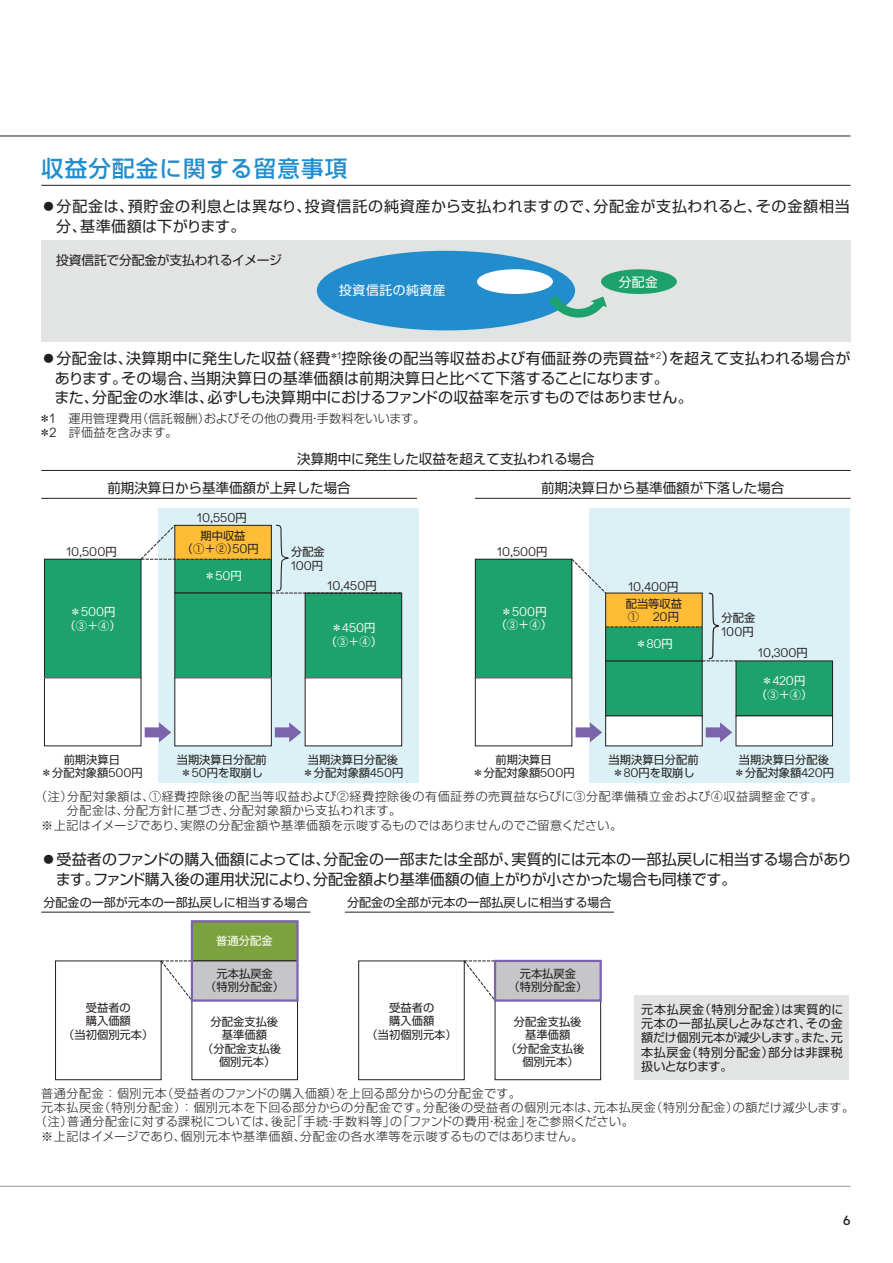
<style>
.page{position:relative;width:893px;height:1263px;background:#fff}
.page>*{position:absolute;margin:0;border:0;box-sizing:border-box;transform-origin:0 0}
.t1{font:500 22.5px "Shin Go Pr 5";letter-spacing:.05em;color:#228dcd}
.t2{font:15px/19.5px "Shin Go Pr 5";letter-spacing:.01em;color:#231f20}
.t3{font:15px/19.5px "Shin Go Pr 5";letter-spacing:-.01em;color:#231f20}
.t4{font:15px/19.5px "Shin Go Pr 5";letter-spacing:.045em;color:#231f20}
.t5{font:13.5px/29.1px "Shin Go Pr 5";color:#231f20}
.t6{font:13.2px "JPMAM Pro Med";color:#231f20}
.t7{font:12.75px "Shin Go Pr 5";letter-spacing:-.015em;color:#231f20}
.t8{font:12.75px "Shin Go Pr 5";letter-spacing:.05em;color:#fff}
.t9{font:12.45px "JPMAM Pro Lig";color:#231f20}
.t10{font:12.45px "JPMAM Pro Lig";color:#fff}
.t11{font:300 12px/14.4px "Shin Go Pr 5";letter-spacing:.04em;color:#231f20}
.t12{font:12px/14.4px "Shin Go Pr 5";color:#231f20;text-align:justify}
.t13{font:11.25px/13.5px "Shin Go Pr 5";color:#231f20;text-align:center}
.t14{font:11.25px "Shin Go Pr 5";letter-spacing:.01em;color:#fff}
.s1{font-family:"JPMAM Pro Lig";font-weight:400;font-size:13.2px}
.s2{font-family:"Shin Go Pr 5";font-size:11.25px}
.s3{font-family:"JPMAM Pro Lig";font-size:12.45px}
</style>
<div class="page">
<hr style="left:0;top:136px;width:850px;height:1px;background:#231f20">
<hr style="left:0;top:1186px;width:850px;height:1px;background:#abadaf">
<div style="left:589px;top:508px;width:260px;height:275px;background:#dcf1f5"></div>
<div style="left:158px;top:508px;width:261px;height:275px;background:#dcf1f5"></div>
<div style="left:44px;top:559px;width:97px;height:119px;background:#1da26d"></div>
<div style="left:44px;top:559px;width:97px;height:119px;border:1px solid #231f20"></div>
<div style="left:475px;top:559px;width:97px;height:119px;background:#1da26d"></div>
<div style="left:475px;top:559px;width:97px;height:119px;border:1px solid #231f20"></div>
<div style="left:175px;top:593px;width:96px;height:85px;background:#1da26d"></div>
<div style="left:305px;top:593px;width:97px;height:85px;background:#1da26d"></div>
<div style="left:305px;top:593px;width:97px;height:85px;border:1px solid #231f20"></div>
<div style="left:606px;top:661px;width:96px;height:55px;background:#1da26d"></div>
<div style="left:605px;top:660px;width:98px;height:56px;border:1px solid #231f20"></div>
<div style="left:736px;top:661px;width:96px;height:55px;background:#1da26d"></div>
<div style="left:175px;top:678px;width:96px;height:68px;background:#fff"></div>
<div style="left:305px;top:678px;width:97px;height:68px;background:#fff"></div>
<div style="left:606px;top:716px;width:96px;height:30px;background:#fff"></div>
<div style="left:605px;top:715px;width:98px;height:31px;border:1px solid #231f20"></div>
<div style="left:736px;top:716px;width:96px;height:30px;background:#fff"></div>
<div style="left:736px;top:715px;width:97px;height:31px;border:1px solid #231f20"></div>
<svg style="left:145px;top:722px;width:26px;height:20px"></svg>
<svg style="left:275px;top:722px;width:26px;height:20px"></svg>
<svg style="left:576px;top:722px;width:26px;height:20px"></svg>
<svg style="left:706px;top:722px;width:26px;height:20px"></svg>
<hr style="left:41px;top:470px;width:810px;height:1px;background:#231f20">
<hr style="left:41px;top:498px;width:376px;height:1px;background:#231f20">
<hr style="left:475px;top:498px;width:376px;height:1px;background:#231f20">
<hr style="left:41px;top:912px;width:269px;height:1px;background:#231f20">
<hr style="left:345px;top:912px;width:269px;height:1px;background:#231f20">
<div style="left:41px;top:240px;width:810px;height:101px;background:#e2e4e4"></div>
<div style="left:317px;top:251px;width:258px;height:79px;background:#228dcd;border-radius:50%"></div>
<div style="left:477px;top:269px;width:76px;height:25px;background:#fff;border-radius:50%"></div>
<div style="left:601px;top:269px;width:76px;height:25px;background:#1da26d;border-radius:50%"></div>
<svg style="left:549px;top:296px;width:58px;height:22px"></svg>
<div style="left:192px;top:921px;width:105px;height:40px;background:#7ca23e"></div>
<div style="left:55px;top:960px;width:106px;height:120px;border:1px solid #231f20"></div>
<div style="left:358px;top:960px;width:107px;height:120px;border:1px solid #231f20"></div>
<div style="left:495px;top:961px;width:106px;height:39px;background:#c6c6c8"></div>
<div style="left:192px;top:1000px;width:106px;height:80px;border:1px solid #231f20"></div>
<div style="left:495px;top:1000px;width:106px;height:80px;border:1px solid #231f20"></div>
<div style="left:634px;top:995px;width:215px;height:84px;background:#e2e4e4"></div>
<svg style="left:160px;top:960px;width:334px;height:41px"></svg>
<div style="left:191px;top:920px;width:108px;height:82px;border:2px solid #7c64ac"></div>
<div style="left:494px;top:960px;width:108px;height:42px;border:2px solid #7c64ac"></div>
<svg style="left:140px;top:524px;width:262px;height:70px"></svg>
<svg style="left:571px;top:558px;width:165px;height:103px"></svg>
<hr style="left:41px;top:185px;width:810px;height:1px;background:#231f20">
<h1 class="t1" style="left:41px;top:150px;width:307px">収益分配金に関する留意事項</h1>
<p class="t4" style="left:56px;top:195px;width:795px;text-indent:-15px">●分配金は、預貯金の利息とは異なり、投資信託の純資産から支払われますので、分配金が支払われると、その金額相当分、基準価額は下がります。</p>
<p class="t7" style="left:56px;top:250px;width:227px">投資信託で分配金が支払われるイメージ</p>
<p class="t8" style="left:339px;top:279px;width:108px">投資信託の純資産</p>
<p class="t8" style="left:619px;top:271px;width:41px">分配金</p>
<p class="t2" style="left:54px;top:347px;width:797px;text-indent:-13px">●分配金は、決算期中に発生した収益（経費<sup>＊</sup><sup>1</sup>控除後の配当等収益および有価証券の売買益<sup>＊</sup><sup>2</sup>）を超えて支払われる場合があります。その場合、当期決算日の基準価額は前期決算日と比べて下落することになります。<br>また、分配金の水準は、必ずしも決算期中におけるファンドの収益率を示すものではありません。</p>
<p class="t11" style="left:39px;top:410px;width:388px">＊<span class="s1">1</span> 運用管理費用（信託報酬）およびその他の費用・手数料をいいます。＊<span class="s1">2</span>　評価益を含みます。</p>
<p class="t5" style="left:107px;top:443px;width:489px;text-indent:190px">決算期中に発生した収益を超えて支払われる場合前期決算日から基準価額が上昇した場合</p>
<p class="t5" style="left:541px;top:472px;width:245px">前期決算日から基準価額が下落した場合</p>
<p class="t9" style="left:197px;top:510px;width:51px">10,550<span class="s2">円</span></p>
<p class="t13" style="left:182px;top:528px;width:79px">期中収益<br>（①＋②）<span class="s3">50</span>円</p>
<p class="t13" style="left:291px;top:544px;width:35px">分配金</p>
<p class="t9" style="left:291px;top:558px;width:34px">100<span class="s2">円</span></p>
<p class="t9" style="left:66px;top:545px;width:52px">10,500<span class="s2">円</span></p>
<p class="t9" style="left:497px;top:544px;width:52px">10,500<span class="s2">円</span></p>
<p class="t14" style="left:204px;top:567px;width:39px">＊<span class="s3">50</span>円</p>
<p class="t9" style="left:328px;top:579px;width:51px">10,450<span class="s2">円</span></p>
<p class="t10" style="left:70px;top:604px;width:47px"><span class="s2">＊</span>500<span class="s2">円</span></p>
<p class="t14" style="left:64px;top:616px;width:58px">（③＋④）</p>
<p class="t10" style="left:501px;top:604px;width:47px"><span class="s2">＊</span>500<span class="s2">円</span></p>
<p class="t10" style="left:331px;top:621px;width:46px"><span class="s2">＊</span>450<span class="s2">円</span></p>
<p class="t14" style="left:496px;top:616px;width:58px">（③＋④）</p>
<p class="t14" style="left:326px;top:632px;width:58px">（③＋④）</p>
<p class="t9" style="left:628px;top:579px;width:52px">10,400<span class="s2">円</span></p>
<p class="t13" style="left:626px;top:596px;width:58px;text-align:left">配当等収益<br>① <span class="s3">20</span>円</p>
<p class="t14" style="left:635px;top:635px;width:39px">＊<span class="s3">80</span>円</p>
<p class="t13" style="left:722px;top:610px;width:35px">分配金</p>
<p class="t9" style="left:722px;top:624px;width:34px">100<span class="s2">円</span></p>
<p class="t9" style="left:758px;top:645px;width:51px">10,300<span class="s2">円</span></p>
<p class="t10" style="left:761px;top:674px;width:45px"><span class="s2">＊</span>420<span class="s2">円</span></p>
<p class="t14" style="left:756px;top:685px;width:58px">（③＋④）</p>
<p class="t13" style="left:41px;top:751px;width:103px">前期決算日<br>＊分配対象額<span class="s3">500</span>円</p>
<p class="t13" style="left:177px;top:751px;width:92px">当期決算日分配前＊<span class="s3">50</span>円を取崩し</p>
<p class="t13" style="left:303px;top:751px;width:102px">当期決算日分配後＊分配対象額<span class="s3">450</span>円</p>
<p class="t13" style="left:734px;top:751px;width:102px">当期決算日分配後＊分配対象額<span class="s3">420</span>円</p>
<p class="t13" style="left:473px;top:751px;width:103px">前期決算日<br>＊分配対象額<span class="s3">500</span>円</p>
<p class="t13" style="left:608px;top:751px;width:92px">当期決算日分配前＊<span class="s3">80</span>円を取崩し</p>
<p class="t11" style="left:35px;top:788px;width:789px">（注）分配対象額は、①経費控除後の配当等収益および②経費控除後の有価証券の売買益ならびに③分配準備積立金および④収益調整金です。</p>
<p class="t11" style="left:67px;top:802px;width:336px">分配金は、分配方針に基づき、分配対象額から支払われます。</p>
<p class="t11" style="left:41px;top:817px;width:582px">※上記はイメージであり、実際の分配金額や基準価額を示唆するものではありませんのでご留意ください。</p>
<p class="t3" style="left:56px;top:848px;width:798px;text-indent:-15px">●受益者のファンドの購入価額によっては、分配金の一部または全部が、実質的には元本の一部払戻しに相当する場合があります。ファンド購入後の運用状況により、分配金額より基準価額の値上がりが小さかった場合も同様です。</p>
<p class="t12" style="left:44px;top:894px;width:266px">分配金の一部が元本の一部払戻しに相当する場合</p>
<p class="t12" style="left:347px;top:894px;width:266px">分配金の全部が元本の一部払戻しに相当する場合</p>
<p class="t13" style="left:63px;top:999px;width:92px">受益者の<br>購入価額<br>（当初個別元本）</p>
<p class="t14" style="left:216px;top:931px;width:58px">普通分配金</p>
<p class="t13" style="left:205px;top:966px;width:80px">元本払戻金<br>（特別分配金）</p>
<p class="t13" style="left:508px;top:966px;width:80px">元本払戻金<br>（特別分配金）</p>
<p class="t13" style="left:211px;top:1013px;width:69px">分配金支払後</p>
<p class="t13" style="left:222px;top:1027px;width:47px">基準価額</p>
<p class="t13" style="left:202px;top:1040px;width:80px">（分配金支払後</p>
<p class="t13" style="left:219px;top:1054px;width:58px">個別元本）</p>
<p class="t13" style="left:367px;top:999px;width:92px">受益者の<br>購入価額<br>（当初個別元本）</p>
<p class="t13" style="left:514px;top:1013px;width:69px">分配金支払後</p>
<p class="t13" style="left:525px;top:1027px;width:47px">基準価額</p>
<p class="t13" style="left:505px;top:1040px;width:80px">（分配金支払後</p>
<p class="t13" style="left:522px;top:1054px;width:58px">個別元本）</p>
<p class="t12" style="left:641px;top:1001px;width:204px">元本払戻金（特別分配金）は実質的に元本の一部払戻しとみなされ、その金額だけ個別元本が減少します。また、元本払戻金（特別分配金）部分は非課税扱いとなります。</p>
<p class="t11" style="left:41px;top:1085px;width:481px">普通分配金：個別元本（受益者のファンドの購入価額）を上回る部分からの分配金です。</p>
<p class="t11" style="left:41px;top:1099px;width:814px">元本払戻金（特別分配金）：個別元本を下回る部分からの分配金です。分配後の受益者の個別元本は、元本払戻金（特別分配金）の額だけ減少します。</p>
<p class="t11" style="left:35px;top:1113px;width:600px">（注）普通分配金に対する課税については、後記「手続・手数料等」の「ファンドの費用・税金」をご参照ください。</p>
<p class="t11" style="left:41px;top:1128px;width:543px">※上記はイメージであり、個別元本や基準価額、分配金の各水準等を示唆するものではありません。</p>
<p class="t6" style="left:843px;top:1212px;width:9px">6</p>
</div>
